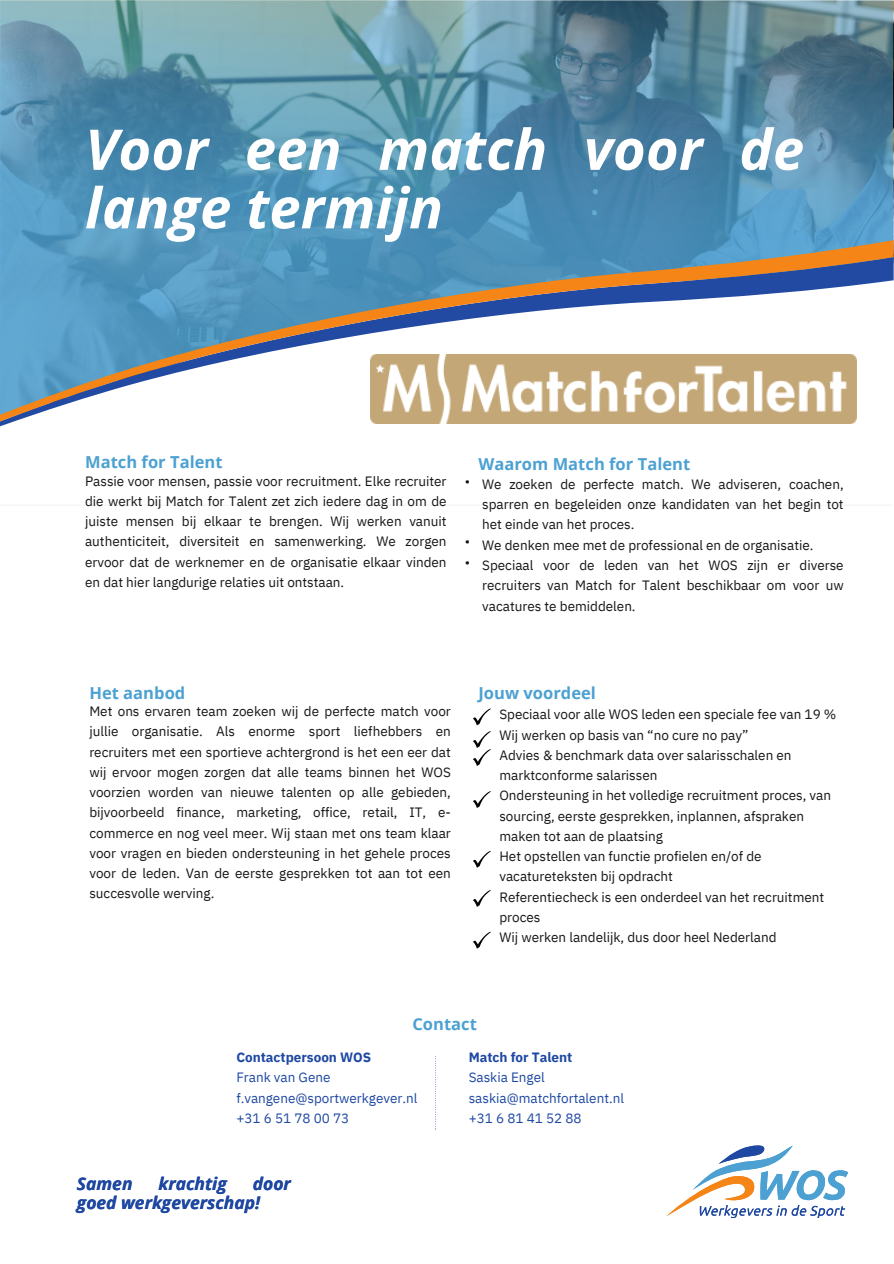
<style>
.page{position:relative;width:894px;height:1264px;background:#fff}
.page>*{position:absolute;margin:0;border:0;box-sizing:border-box;transform-origin:0 0}
.t1{font:italic 700 56.1px/58.5px "Open Sans";letter-spacing:.005em;color:#fff}
.t2{font:italic 700 17.4px/19.2px "Open Sans";color:#1e48a2}
.t3{font:700 16.5px "Open Sans";color:#4ca1d2}
.t4{font:13.5px/20.2px "IBM Plex Sans";color:#151616}
.t5{font:13.5px "IBM Plex Sans";color:#1e48a2}
.t6{font:700 13.5px "IBM Plex Sans";color:#1e48a2}
</style>
<div class="page">
<img style="left:0;top:0;width:892px;height:427px">
<svg style="left:0;top:240px;width:893px;height:181px"></svg>
<svg style="left:666px;top:1145px;width:181px;height:73px"></svg>
<svg style="left:435px;top:1056px;width:1px;height:74px"></svg>
<svg style="left:473px;top:708px;width:18px;height:17px"></svg>
<svg style="left:473px;top:851px;width:18px;height:16px"></svg>
<svg style="left:473px;top:890px;width:18px;height:16px"></svg>
<svg style="left:473px;top:731px;width:18px;height:35px"></svg>
<svg style="left:473px;top:791px;width:18px;height:17px"></svg>
<svg style="left:473px;top:931px;width:18px;height:17px"></svg>
<img style="left:370px;top:354px;width:486px;height:70px">
<h1 class="t1" style="left:85px;top:119px;width:720px">Voor een match voor de lange termijn</h1>
<p class="t3" style="left:85px;top:450px;width:139px">Match for Talent</p>
<p class="t4" style="left:85px;top:470px;width:363px;text-align:justify">Passie voor mensen, passie voor recruitment. Elke recruiter die werkt bij Match for Talent zet zich iedere dag in om de juiste mensen bij elkaar te brengen. Wij werken vanuit authenticiteit, diversiteit en samenwerking. We zorgen ervoor dat de werknemer en de organisatie elkaar vinden en dat hier langdurige relaties uit ontstaan.</p>
<h2 class="t4" style="left:464px;top:470px;width:7px">•</h2>
<p class="t4" style="left:464px;top:531px;width:7px">• •</p>
<h2 class="t3" style="left:478px;top:453px;width:213px">Waarom Match for Talent</h2>
<p class="t4" style="left:482px;top:474px;width:363px;text-align:justify">We zoeken de perfecte match. We adviseren, coachen, sparren en begeleiden onze kandidaten van het begin tot het einde van het proces.</p>
<p class="t4" style="left:482px;top:534px;width:333px">We denken mee met de professional en de organisatie.</p>
<p class="t4" style="left:482px;top:555px;width:363px;text-align:justify">Speciaal voor de leden van het WOS zijn er diverse recruiters van Match for Talent beschikbaar om voor uw vacatures te bemiddelen.</p>
<p class="t3" style="left:89px;top:681px;width:97px">Het aanbod</p>
<p class="t4" style="left:89px;top:701px;width:363px;text-align:justify">Met ons ervaren team zoeken wij de perfecte match voor jullie organisatie. Als enorme sport liefhebbers en recruiters met een sportieve achtergrond is het een eer dat wij ervoor mogen zorgen dat alle teams binnen het WOS voorzien worden van nieuwe talenten op alle gebieden, bijvoorbeeld finance, marketing, office, retail, IT, e&shy;commerce en nog veel meer. Wij staan met ons team klaar voor vragen en bieden ondersteuning in het gehele proces voor de leden. Van de eerste gesprekken tot aan tot een succesvolle werving.</p>
<p class="t3" style="left:478px;top:681px;width:119px">Jouw voordeel</p>
<p class="t4" style="left:499px;top:704px;width:338px">Speciaal voor alle WOS leden een speciale fee van 19 %</p>
<p class="t4" style="left:499px;top:724px;width:251px">Wij werken op basis van “no cure no pay”</p>
<p class="t4" style="left:499px;top:744px;width:293px">Advies &amp; benchmark data over salarisschalen en marktconforme salarissen</p>
<p class="t4" style="left:499px;top:785px;width:333px">Ondersteuning in het volledige recruitment proces, van sourcing, eerste gesprekken, inplannen, afspraken maken tot aan de plaatsing</p>
<p class="t4" style="left:499px;top:846px;width:263px">Het opstellen van functie profielen en/of de vacatureteksten bij opdracht</p>
<p class="t4" style="left:499px;top:886px;width:326px">Referentiecheck is een onderdeel van het recruitment proces</p>
<p class="t4" style="left:499px;top:927px;width:278px">Wij werken landelijk, dus door heel Nederland</p>
<p class="t3" style="left:412px;top:1012px;width:66px">Contact</p>
<p class="t6" style="left:236px;top:1048px;width:136px">Contactpersoon WOS</p>
<p class="t5" style="left:236px;top:1068px;width:96px">Frank van Gene</p>
<p class="t5" style="left:236px;top:1088px;width:182px">f.vangene@sportwerkgever.nl</p>
<p class="t5" style="left:236px;top:1108px;width:114px">+31 6 51 78 00 73</p>
<h2 class="t2" style="left:77px;top:1173px;width:215px;text-indent:176px">door goed werkgeverschap!</h2>
<h2 class="t2" style="left:77px;top:1173px;width:57px">Samen</h2>
<h2 class="t2" style="left:158px;top:1173px;width:70px">krachtig</h2>
<p class="t6" style="left:468px;top:1048px;width:105px">Match for Talent</p>
<p class="t5" style="left:468px;top:1068px;width:78px">Saskia Engel</p>
<p class="t5" style="left:468px;top:1088px;width:157px">saskia@matchfortalent.nl</p>
<h2 class="t5" style="left:468px;top:1108px;width:114px">+31 6 81 41 52 88</h2>
</div>
